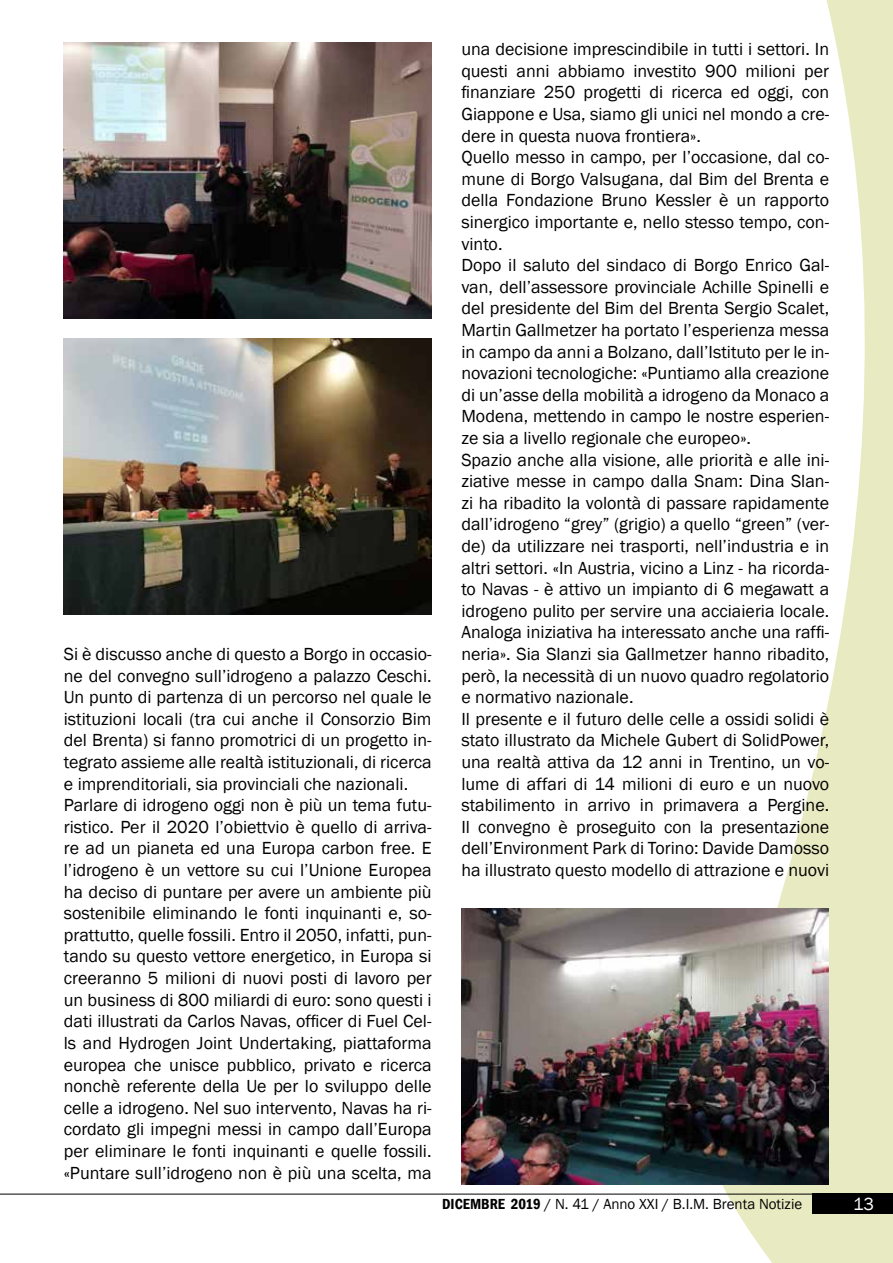
<style>
.page{position:relative;width:893px;height:1263px;background:#fff}
.page>*{position:absolute;margin:0;border:0;box-sizing:border-box;transform-origin:0 0}
.t1{font:18px/21.6px "Franklin Gothic";color:#000}
.t2{font:18px "Franklin Gothic";color:#fff}
.t3{font:15px "Franklin Gothic";color:#000}
.s1{font-weight:600;font-stretch:condensed}
</style>
<div class="page">
<svg style="left:518px;top:0;width:375px;height:1263px"></svg>
<hr style="left:0;top:1194px;width:893px;height:1px;background:#000">
<div style="left:813px;top:1194px;width:80px;height:20px;background:#000"></div>
<img style="left:64px;top:43px;width:368px;height:275px">
<img style="left:64px;top:338px;width:368px;height:276px">
<img style="left:461px;top:909px;width:368px;height:275px">
<p class="t1" style="left:64px;top:644px;width:369px">Si è discusso anche di questo a Borgo in occasio&shy;ne del convegno sull’idrogeno a palazzo Ceschi.<br>Un punto di partenza di un percorso nel quale le istituzioni locali (tra cui anche il Consorzio Bim del Brenta) si fanno promotrici di un progetto in&shy;tegrato assieme alle realtà istituzionali, di ricerca e imprenditoriali, sia provinciali che nazionali.<br>Parlare di idrogeno oggi non è più un tema futu&shy;ristico. Per il 2020 l’obiettvio è quello di arriva&shy;re ad un pianeta ed una Europa carbon free. E l’idrogeno è un vettore su cui l’Unione Europea ha deciso di puntare per avere un ambiente più sostenibile eliminando le fonti inquinanti e, so&shy;prattutto, quelle fossili. Entro il 2050, infatti, pun&shy;tando su questo vettore energetico, in Europa si creeranno 5 milioni di nuovi posti di lavoro per un business di 800 miliardi di euro: sono questi i dati illustrati da Carlos Navas, officer di Fuel Cel&shy;ls and Hydrogen Joint Undertaking, piattaforma europea che unisce pubblico, privato e ricerca nonchè referente della Ue per lo sviluppo delle celle a idrogeno. Nel suo intervento, Navas ha ri&shy;cordato gli impegni messi in campo dall’Europa per eliminare le fonti inquinanti e quelle fossili. «Puntare sull’idrogeno non è più una scelta, ma</p>
<p class="t1" style="left:461px;top:39px;width:369px">una decisione imprescindibile in tutti i settori. In questi anni abbiamo investito 900 milioni per finanziare 250 progetti di ricerca ed oggi, con Giappone e Usa, siamo gli unici nel mondo a cre&shy;dere in questa nuova frontiera».<br>Quello messo in campo, per l’occasione, dal co&shy;mune di Borgo Valsugana, dal Bim del Brenta e della Fondazione Bruno Kessler è un rapporto sinergico importante e, nello stesso tempo, con&shy;vinto.<br>Dopo il saluto del sindaco di Borgo Enrico Gal&shy;van, dell’assessore provinciale Achille Spinelli e del presidente del Bim del Brenta Sergio Scalet, Martin Gallmetzer ha portato l’esperienza messa in campo da anni a Bolzano, dall’Istituto per le in&shy;novazioni tecnologiche: «Puntiamo alla creazione di un’asse della mobilità a idrogeno da Monaco a Modena, mettendo in campo le nostre esperien&shy;ze sia a livello regionale che europeo».<br>Spazio anche alla visione, alle priorità e alle ini&shy;ziative messe in campo dalla Snam: Dina Slan&shy;zi ha ribadito la volontà di passare rapidamente dall’idrogeno “grey” (grigio) a quello “green” (ver&shy;de) da utilizzare nei trasporti, nell’industria e in altri settori. «In Austria, vicino a Linz - ha ricorda&shy;to Navas - è attivo un impianto di 6 megawatt a idrogeno pulito per servire una acciaieria locale.<br>Analoga iniziativa ha interessato anche una raffi&shy;neria». Sia Slanzi sia Gallmetzer hanno ribadito, però, la necessità di un nuovo quadro regolatorio e normativo nazionale.<br>Il presente e il futuro delle celle a ossidi solidi è stato illustrato da Michele Gubert di SolidPower, una realtà attiva da 12 anni in Trentino, un vo&shy;lume di affari di 14 milioni di euro e un nuovo stabilimento in arrivo in primavera a Pergine.<br>Il convegno è proseguito con la presentazione dell’Environment Park di Torino: Davide Damosso ha illustrato questo modello di attrazione e nuovi</p>
<p class="t3" style="left:442px;top:1194px;width:362px"><span class="s1">DICEMBRE 2019</span> / N. 41 / Anno XXI / B.I.M. Brenta Notizie</p>
<p class="t2" style="left:853px;top:1193px;width:22px">13</p>
</div>
